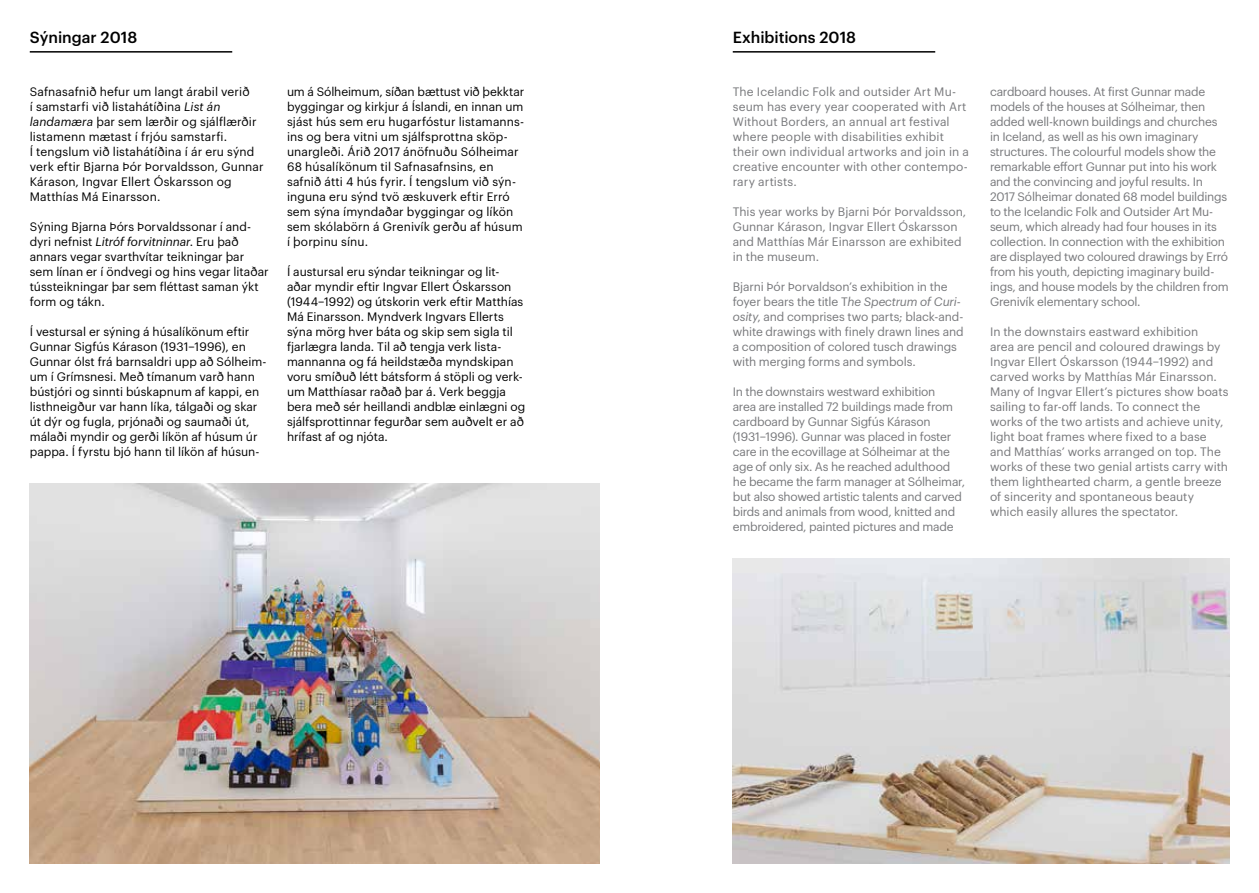
<style>
.page{position:relative;width:1259px;height:893px;background:#fff}
.page>*{position:absolute;margin:0;border:0;box-sizing:border-box;transform-origin:0 0}
.t1{font:500 15.75px "Graphik";color:#000}
.t2{font:12px/15px "Graphik";letter-spacing:-.01em;color:#77787b}
.t3{font:12px/15px "Graphik";letter-spacing:.005em;color:#000}
.t4{font:12px/15px "Graphik";letter-spacing:.01em;color:#77787b}
.s1{font-style:italic}
</style>
<div class="page">
<img style="left:733px;top:559px;width:496px;height:304px">
<hr style="left:733px;top:51px;width:202px;height:2px;background:#000">
<hr style="left:30px;top:51px;width:202px;height:2px;background:#000">
<img style="left:30px;top:483px;width:570px;height:380px">
<h1 class="t1" style="left:30px;top:25px;width:109px">Sýningar 2018</h1>
<p class="t3" style="left:30px;top:83px;width:235px">Safnasafnið hefur um langt árabil verið<br>í samstarfi við listahátíðina <span class="s1">List án landamæra</span> þar sem lærðir og sjálflærðir listamenn mætast í frjóu samstarfi.<br>Í tengslum við listahátíðina í ár eru sýnd verk eftir Bjarna Þór Þorvaldsson, Gunnar Kárason, Ingvar Ellert Óskarsson og Matthías Má Einarsson.</p>
<p class="t3" style="left:30px;top:218px;width:240px">Sýning Bjarna Þórs Þorvaldssonar í and&shy;dyri nefnist <span class="s1">Litróf forvitninnar</span>. Eru það annars vegar svarthvítar teikningar þar sem línan er í öndvegi og hins vegar litaðar tússteikningar þar sem fléttast saman ýkt form og tákn.</p>
<p class="t3" style="left:30px;top:323px;width:238px">Í vestursal er sýning á húsalíkönum eftir Gunnar Sigfús Kárason (1931–1996), en Gunnar ólst frá barnsaldri upp að Sólheim&shy;um í Grímsnesi. Með tímanum varð hann bústjóri og sinnti búskapnum af kappi, en listhneigður var hann líka, tálgaði og skar út dýr og fugla, prjónaði og saumaði út, málaði myndir og gerði líkön af húsum úr pappa. Í fyrstu bjó hann til líkön af húsun-</p>
<p class="t3" style="left:287px;top:83px;width:239px">um á Sólheimum, síðan bættust við þekktar byggingar og kirkjur á Íslandi, en innan um sjást hús sem eru hugarfóstur listamanns&shy;ins og bera vitni um sjálfsprottna sköp&shy;unargleði. Árið 2017 ánöfnuðu Sólheimar 68 húsalíkönum til Safnasafnsins, en safnið átti 4 hús fyrir. Í tengslum við sýn&shy;inguna eru sýnd tvö æskuverk eftir Erró sem sýna ímyndaðar byggingar og líkön sem skólabörn á Grenivík gerðu af húsum í þorpinu sínu.</p>
<p class="t3" style="left:287px;top:263px;width:240px">Í austursal eru sýndar teikningar og lit&shy;aðar myndir eftir Ingvar Ellert Óskarsson (1944–1992) og útskorin verk eftir Matthías Má Einarsson. Myndverk Ingvars Ellerts sýna mörg hver báta og skip sem sigla til fjarlægra landa. Til að tengja verk lista&shy;mannanna og fá heildstæða myndskipan voru smíðuð létt bátsform á stöpli og verk&shy;um Matthíasar raðað þar á. Verk beggja bera með sér heillandi andblæ einlægni og sjálfsprottinnar fegurðar sem auðvelt er að hrífast af og njóta.</p>
<h1 class="t1" style="left:733px;top:25px;width:125px">Exhibitions 2018</h1>
<p class="t4" style="left:733px;top:83px;width:238px">The Icelandic Folk and outsider Art Mu&shy;seum has every year cooperated with Art Without Borders, an annual art festival where people with disabilities exhibit their own individual artworks and join in a creative encounter with other contempo&shy;rary artists.</p>
<p class="t2" style="left:733px;top:203px;width:235px">This year works by Bjarni Þór Þorvaldsson, Gunnar Kárason, Ingvar Ellert Óskarsson and Matthías Már Einarsson are exhibited in the museum.</p>
<p class="t2" style="left:733px;top:278px;width:232px">Bjarni Þór Þorvaldson’s exhibition in the foyer bears the title T<span class="s1">he Spectrum of Curi&shy;osity</span>, and comprises two parts; black-and&shy;white drawings with finely drawn lines and a composition of colored tusch drawings with merging forms and symbols.</p>
<p class="t2" style="left:733px;top:383px;width:234px">In the downstairs westward exhibition<br>area are installed 72 buildings made from cardboard by Gunnar Sigfús Kárason (1931–1996). Gunnar was placed in foster care in the ecovillage at Sólheimar at the age of only six. As he reached adulthood he became the farm manager at Sólheimar, but also showed artistic talents and carved birds and animals from wood, knitted and embroidered, painted pictures and made</p>
<p class="t2" style="left:990px;top:83px;width:240px">cardboard houses. At first Gunnar made models of the houses at Sólheimar, then added well-known buildings and churches in Iceland, as well as his own imaginary structures. The colourful models show the remarkable effort Gunnar put into his work and the convincing and joyful results. In 2017 Sólheimar donated 68 model buildings to the Icelandic Folk and Outsider Art Mu&shy;seum, which already had four houses in its collection. In connection with the exhibition are displayed two coloured drawings by Erró from his youth, depicting imaginary build&shy;ings, and house models by the children from Grenivík elementary school.</p>
<p class="t2" style="left:990px;top:323px;width:240px">In the downstairs eastward exhibition<br>area are pencil and coloured drawings by Ingvar Ellert Óskarsson (1944–1992) and carved works by Matthías Már Einarsson.<br>Many of Ingvar Ellert’s pictures show boats sailing to far-off lands. To connect the works of the two artists and achieve unity, light boat frames where fixed to a base and Matthías’ works arranged on top. The works of these two genial artists carry with them lighthearted charm, a gentle breeze of sincerity and spontaneous beauty which easily allures the spectator.</p>
</div>
